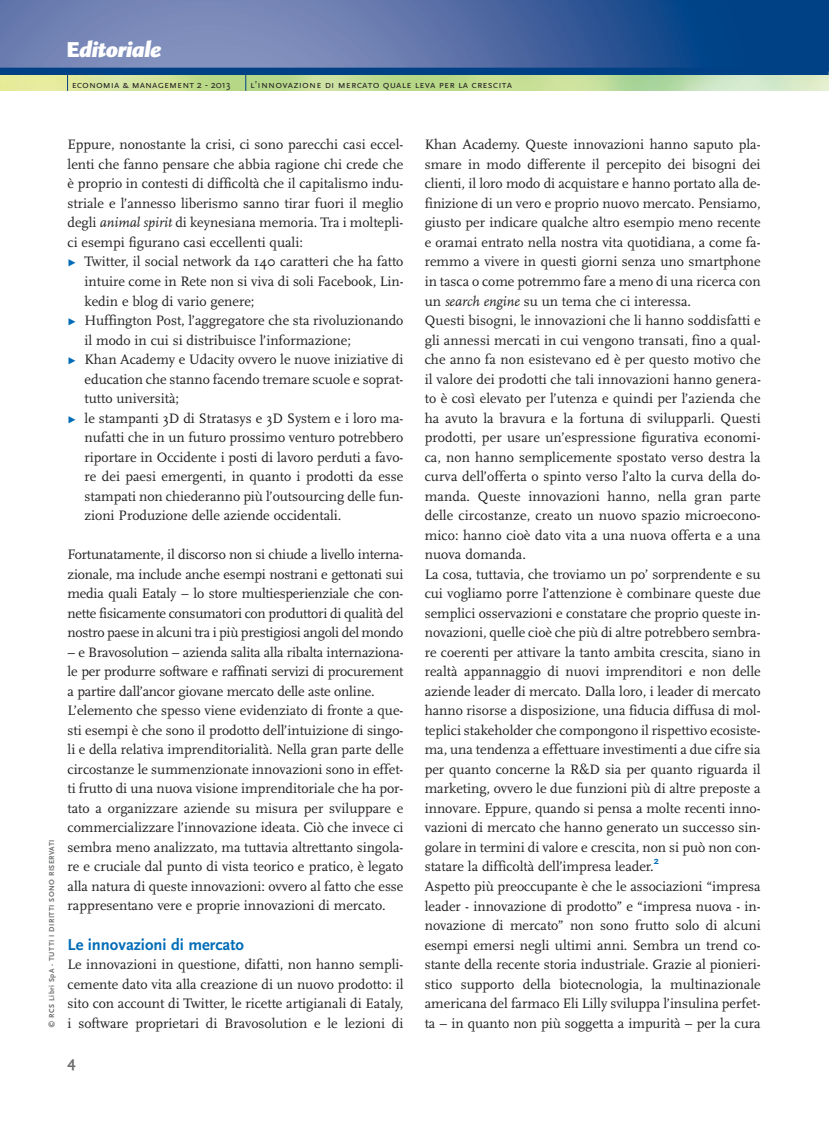
<style>
.page{position:relative;width:829px;height:1148px;background:#fff}
.page>*{position:absolute;margin:0;border:0;box-sizing:border-box;transform-origin:0 0}
.t1{font:italic 900 22.5px "Scala Sans";letter-spacing:-.03em;color:#fff}
.t2{font:700 16.5px "Scala Sans";color:#006cb7}
.t3{font:700 15.75px "Scala Sans";color:#6d6e70}
.t4{font:14.25px/19.5px "Scala";color:#231f20;text-align:justify}
.t5{font:10.5px "Scala Sans Caps";letter-spacing:.015em;color:#231f20}
.t6{font:700 10.5px "Scala Sans";color:#006cb7}
.t7{font:700 7.5px "Scala Sans";letter-spacing:.055em;color:#6d6e70}
.s1{font-style:normal}
.s2{font-family:"Scala Sans"}
.s3{font-style:italic}
.s4{color:#006cb7}
</style>
<div class="page">
<svg style="left:828px;top:75px;width:1px;height:16px"></svg>
<svg style="left:0;top:0;width:829px;height:68px;background:#4e6ca4"></svg>
<div style="left:0;top:68px;width:829px;height:7px;background:#004185"></div>
<svg style="left:67px;top:75px;width:1px;height:16px"></svg>
<svg style="left:245px;top:75px;width:1px;height:16px"></svg>
<h1 class="t1" style="left:66px;top:41px;width:97px"><span class="s1">E</span>ditoriale</h1>
<p class="t5" style="left:72px;top:79px;width:160px">economia &amp; management <span class="s2">2 - 2013</span></p>
<p class="t5" style="left:250px;top:79px;width:264px">l’innovazione di mercato quale leva per la crescita</p>
<p class="t7" style="left:49px;top:1027px;width:189px;rotate:-90deg">© RCS Libri SpA - TUTTI I DIRITTI SONO RISERVATI</p>
<p class="t4" style="left:68px;top:136px;width:337px">Eppure, nonostante la crisi, ci sono parecchi casi eccel-</p>
<p class="t4" style="left:68px;top:156px;width:337px">lenti che fanno pensare che abbia ragione chi crede che</p>
<p class="t4" style="left:68px;top:175px;width:337px">è proprio in contesti di difficoltà che il capitalismo indu-</p>
<p class="t4" style="left:68px;top:195px;width:337px">striale e l’annesso liberismo sanno tirar fuori il meglio</p>
<p class="t4" style="left:68px;top:214px;width:337px">degli <span class="s3">animal spirit</span> di keynesiana memoria. Tra i moltepli-</p>
<p class="t4" style="left:68px;top:234px;width:237px">ci esempi figurano casi eccellenti quali:</p>
<p class="t4" style="left:68px;top:253px;width:337px"><span class="s4">Ω</span> Twitter, il social network da 140 caratteri che ha fatto</p>
<p class="t4" style="left:85px;top:273px;width:321px">intuire come in Rete non si viva di soli Facebook, Lin-</p>
<p class="t4" style="left:85px;top:292px;width:171px">kedin e blog di vario genere;</p>
<p class="t4" style="left:68px;top:312px;width:337px"><span class="s4">Ω</span> Huffington Post, l’aggregatore che sta rivoluzionando</p>
<p class="t4" style="left:85px;top:331px;width:268px">il modo in cui si distribuisce l’informazione;</p>
<p class="t4" style="left:68px;top:351px;width:337px"><span class="s4">Ω</span> Khan Academy e Udacity ovvero le nuove iniziative di</p>
<p class="t4" style="left:85px;top:370px;width:320px">education che stanno facendo tremare scuole e soprat-</p>
<p class="t4" style="left:85px;top:390px;width:96px">tutto università;</p>
<p class="t4" style="left:68px;top:409px;width:337px"><span class="s4">Ω</span> le stampanti 3D di Stratasys e 3D System e i loro ma-</p>
<p class="t4" style="left:85px;top:429px;width:320px">nufatti che in un futuro prossimo venturo potrebbero</p>
<p class="t4" style="left:85px;top:448px;width:320px">riportare in Occidente i posti di lavoro perduti a favo-</p>
<p class="t4" style="left:85px;top:468px;width:320px">re dei paesi emergenti, in quanto i prodotti da esse</p>
<p class="t4" style="left:85px;top:487px;width:320px">stampati non chiederanno più l’outsourcing delle fun-</p>
<p class="t4" style="left:85px;top:507px;width:258px">zioni Produzione delle aziende occidentali.</p>
<p class="t4" style="left:68px;top:546px;width:337px">Fortunatamente, il discorso non si chiude a livello interna&shy;zionale, ma include anche esempi nostrani e gettonati sui media quali Eataly – lo store multiesperienziale che con&shy;nette fisicamente consumatori con produttori di qualità del nostro paese in alcuni tra i più prestigiosi angoli del mondo</p>
<p class="t4" style="left:68px;top:643px;width:338px;text-align:left">– e Bravosolution – azienda salita alla ribalta internaziona&shy;le per produrre software e raffinati servizi di procurement a partire dall’ancor giovane mercato delle aste online.<br>L’elemento che spesso viene evidenziato di fronte a que&shy;sti esempi è che sono il prodotto dell’intuizione di singo&shy;li e della relativa imprenditorialità. Nella gran parte delle circostanze le summenzionate innovazioni sono in effet&shy;ti frutto di una nuova visione imprenditoriale che ha por&shy;tato a organizzare aziende su misura per sviluppare e commercializzare l’innovazione ideata. Ciò che invece ci sembra meno analizzato, ma tuttavia altrettanto singola&shy;re e cruciale dal punto di vista teorico e pratico, è legato alla natura di queste innovazioni: ovvero al fatto che esse rappresentano vere e proprie innovazioni di mercato.</p>
<p class="t2" style="left:68px;top:937px;width:178px">Le innovazioni di mercato</p>
<p class="t4" style="left:68px;top:955px;width:337px">Le innovazioni in questione, difatti, non hanno sempli&shy;cemente dato vita alla creazione di un nuovo prodotto: il sito con account di Twitter, le ricette artigianali di Eataly, i software proprietari di Bravosolution e le lezioni di</p>
<p class="t3" style="left:68px;top:1054px;width:10px">4</p>
<p class="t4" style="left:425px;top:136px;width:338px;text-align:left">Khan Academy. Queste innovazioni hanno saputo pla&shy;smare in modo differente il percepito dei bisogni dei clienti, il loro modo di acquistare e hanno portato alla de&shy;finizione di un vero e proprio nuovo mercato. Pensiamo, giusto per indicare qualche altro esempio meno recente e oramai entrato nella nostra vita quotidiana, a come fa&shy;remmo a vivere in questi giorni senza uno smartphone in tasca o come potremmo fare a meno di una ricerca con un <span class="s3">search engine</span> su un tema che ci interessa.<br>Questi bisogni, le innovazioni che li hanno soddisfatti e gli annessi mercati in cui vengono transati, fino a qual&shy;che anno fa non esistevano ed è per questo motivo che il valore dei prodotti che tali innovazioni hanno genera&shy;to è così elevato per l’utenza e quindi per l’azienda che ha avuto la bravura e la fortuna di svilupparli. Questi prodotti, per usare un’espressione figurativa economi&shy;ca, non hanno semplicemente spostato verso destra la curva dell’offerta o spinto verso l’alto la curva della do&shy;manda. Queste innovazioni hanno, nella gran parte delle circostanze, creato un nuovo spazio microecono&shy;mico: hanno cioè dato vita a una nuova offerta e a una nuova domanda.<br>La cosa, tuttavia, che troviamo un po’ sorprendente e su cui vogliamo porre l’attenzione è combinare queste due semplici osservazioni e constatare che proprio queste in&shy;novazioni, quelle cioè che più di altre potrebbero sembra&shy;re coerenti per attivare la tanto ambita crescita, siano in realtà appannaggio di nuovi imprenditori e non delle aziende leader di mercato. Dalla loro, i leader di mercato hanno risorse a disposizione, una fiducia diffusa di mol&shy;teplici stakeholder che compongono il rispettivo ecosiste&shy;ma, una tendenza a effettuare investimenti a due cifre sia per quanto concerne la R&amp;D sia per quanto riguarda il marketing, ovvero le due funzioni più di altre preposte a innovare. Eppure, quando si pensa a molte recenti inno&shy;vazioni di mercato che hanno generato un successo sin&shy;golare in termini di valore e crescita, non si può non con&shy;statare la difficoltà dell’impresa leader.</p>
<p class="t6" style="left:654px;top:855px;width:7px">2</p>
<p class="t4" style="left:425px;top:877px;width:337px">Aspetto più preoccupante è che le associazioni “impresa leader - innovazione di prodotto” e “impresa nuova - in&shy;novazione di mercato” non sono frutto solo di alcuni esempi emersi negli ultimi anni. Sembra un trend co&shy;stante della recente storia industriale. Grazie al pionieri&shy;stico supporto della biotecnologia, la multinazionale americana del farmaco Eli Lilly sviluppa l’insulina perfet&shy;ta – in quanto non più soggetta a impurità – per la cura</p>
</div>
